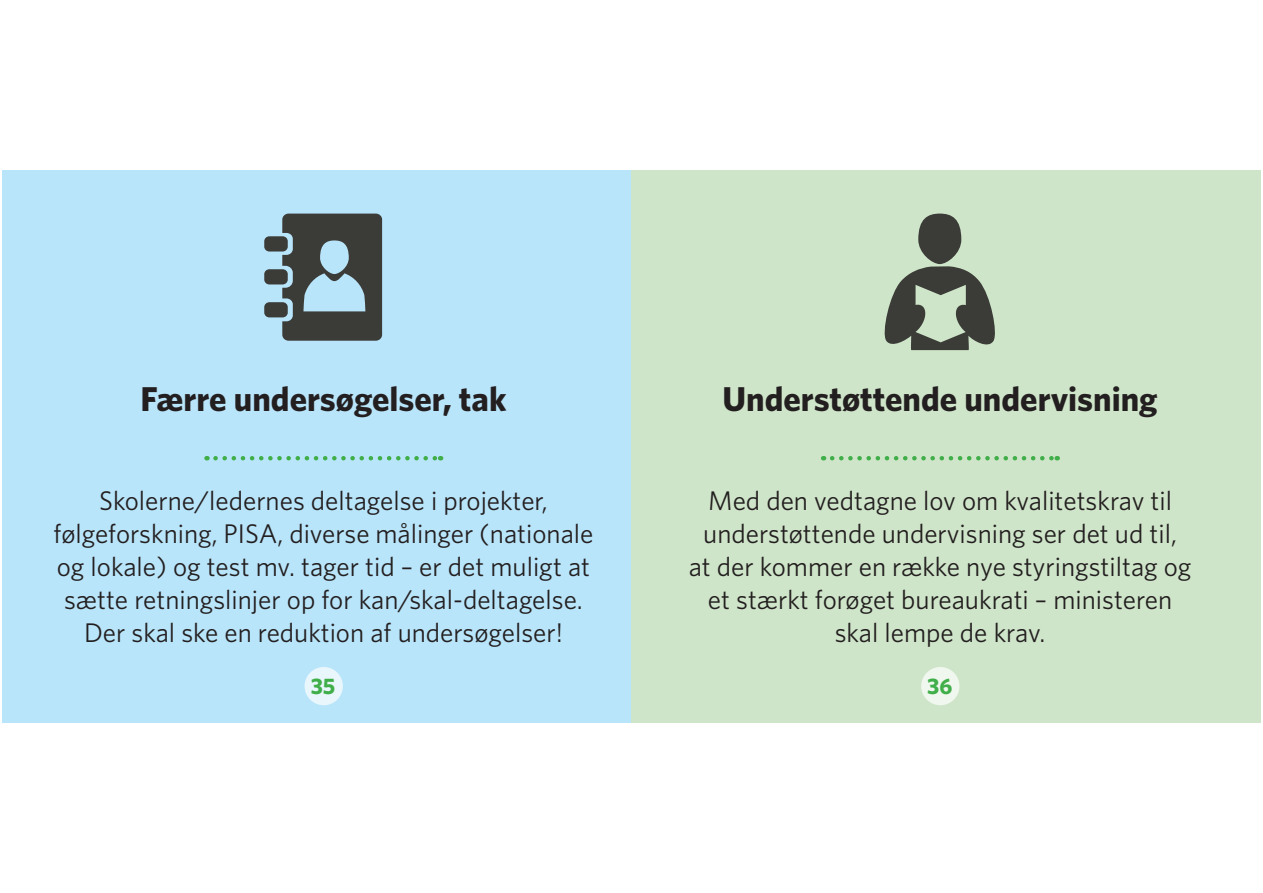
<style>
.page{position:relative;width:1263px;height:893px;background:#fff}
.page>*{position:absolute;margin:0;border:0;box-sizing:border-box;transform-origin:0 0}
.t1{font:700 34.5px "Whitney";color:#231f20}
.t2{font:27px/33px "Whitney";color:#231f20;text-align:center}
.t3{font:700 22.5px "Whitney";color:#40ae49}
</style>
<div class="page">
<div style="left:2px;top:170px;width:629px;height:553px;background:#b9e5fa"></div>
<div style="left:631px;top:170px;width:630px;height:553px;background:#cfe5c9"></div>
<svg style="left:215px;top:456px;width:226px;height:4px"></svg>
<div style="left:305px;top:667px;width:38px;height:38px;background:#e9f7fd;border-radius:50%"></div>
<div style="left:264px;top:269px;width:24px;height:15px;background:#3b3b38;border-radius:5px"></div>
<div style="left:264px;top:302px;width:24px;height:15px;background:#3b3b38;border-radius:5px"></div>
<div style="left:264px;top:236px;width:24px;height:16px;background:#3b3b38;border-radius:5px"></div>
<svg style="left:282px;top:214px;width:100px;height:127px"></svg>
<svg style="left:832px;top:456px;width:226px;height:4px"></svg>
<div style="left:921px;top:667px;width:38px;height:38px;background:#f0f7ee;border-radius:50%"></div>
<div style="left:918px;top:214px;width:43px;height:50px;background:#3b3b38;border-radius:50%"></div>
<svg style="left:884px;top:266px;width:111px;height:84px"></svg>
<p class="t1" style="left:141px;top:376px;width:367px">Færre undersøgelser, tak</p>
<p class="t1" style="left:722px;top:376px;width:437px">Understøttende undervisning</p>
<p class="t2" style="left:54px;top:484px;width:541px">Skolerne/ledernes deltagelse i projekter, følgeforskning, PISA, diverse målinger (nationale og lokale) og test mv. tager tid – er det muligt at sætte retningslinjer op for kan/skal-deltagelse.<br>Der skal ske en reduktion af undersøgelser!</p>
<p class="t2" style="left:689px;top:484px;width:504px">Med den vedtagne lov om kvalitetskrav til understøttende undervisning ser det ud til,<br>at der kommer en række nye styringstiltag og et stærkt forøget bureaukrati – ministeren skal lempe de krav.</p>
<p class="t3" style="left:311px;top:671px;width:26px">35</p>
<p class="t3" style="left:927px;top:671px;width:27px">36</p>
</div>
